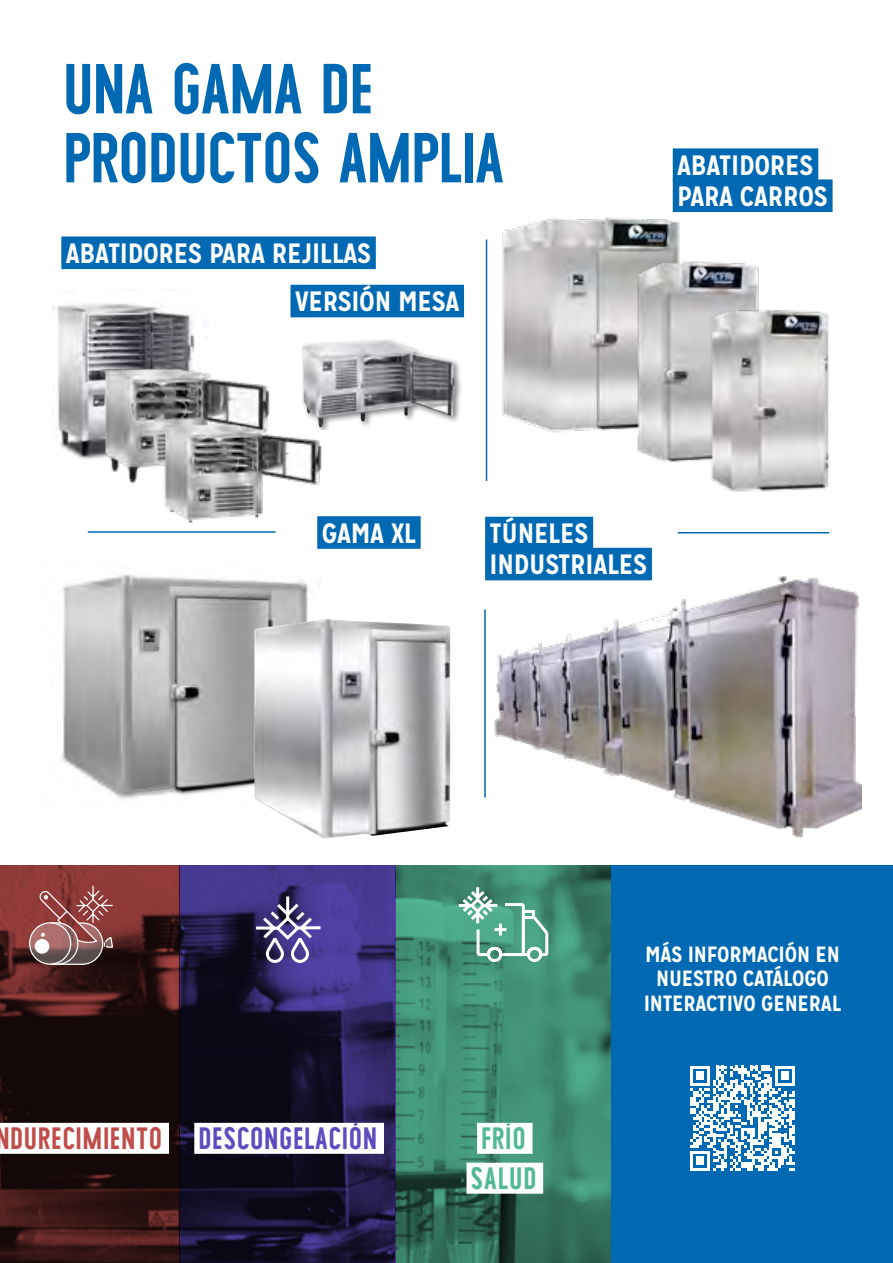
<style>
.page{position:relative;width:893px;height:1263px;background:#fff}
.page>*{position:absolute;margin:0;border:0;box-sizing:border-box;transform-origin:0 0}
.t1{font:700 70.8px/69px "Wask New";letter-spacing:.01em;color:#0069b4}
.t2{font:700 30.9px "Wask New";letter-spacing:.04em;color:#5d4cc0}
.t3{font:700 30.9px/39.9px "Wask New";letter-spacing:.05em;color:#54b896;text-align:center}
.t4{font:700 27.9px/31px "Mission Gothic";letter-spacing:-.01em;color:#fff}
.t5{font:700 22.05px/24.6px "Mission Gothic";letter-spacing:-.01em;color:#fff;text-align:center}
.s1{color:#bf4e4b}
</style>
<div class="page">
<svg style="left:396px;top:865px;width:215px;height:398px;background:#3c856c"></svg>
<svg style="left:180px;top:865px;width:216px;height:398px;background:#221b47"></svg>
<svg style="left:0;top:865px;width:180px;height:398px;background:#381616"></svg>
<div style="left:477px;top:1123px;width:56px;height:31px;background:#fff"></div>
<div style="left:466px;top:1163px;width:77px;height:31px;background:#fff"></div>
<div style="left:0;top:1123px;width:169px;height:31px;background:#fff"></div>
<div style="left:194px;top:1123px;width:190px;height:31px;background:#fff"></div>
<svg style="left:30px;top:923px;width:41px;height:41px"></svg>
<div style="left:29px;top:922px;width:42px;height:43px;border:1px solid #fff;border-radius:50%"></div>
<div style="left:35px;top:940px;width:14px;height:13px;background:#fff;border-radius:50%"></div>
<div style="left:35px;top:939px;width:14px;height:15px;border:1px solid #fff;border-radius:50%"></div>
<svg style="left:38px;top:885px;width:76px;height:80px;background:#955f5d"></svg>
<hr style="left:88px;top:531px;width:188px;height:2px;background:#0069b4">
<hr style="left:678px;top:532px;width:151px;height:1px;background:#0069b4">
<hr style="left:486px;top:239px;width:1px;height:242px;background:#0069b4">
<hr style="left:484px;top:609px;width:2px;height:189px;background:#0069b4">
<img style="left:502px;top:207px;width:188px;height:226px">
<div style="left:485px;top:517px;width:108px;height:32px;background:#0069b4"></div>
<div style="left:485px;top:548px;width:167px;height:32px;background:#0069b4"></div>
<div style="left:317px;top:516px;width:104px;height:33px;background:#0069b4"></div>
<div style="left:673px;top:148px;width:145px;height:33px;background:#0069b4"></div>
<div style="left:673px;top:179px;width:160px;height:33px;background:#0069b4"></div>
<svg style="left:456px;top:884px;width:94px;height:79px;background:#66a992"></svg>
<img style="left:494px;top:576px;width:367px;height:262px">
<img style="left:624px;top:253px;width:135px;height:209px">
<img style="left:702px;top:301px;width:128px;height:191px">
<img style="left:53px;top:303px;width:142px;height:157px">
<div style="left:61px;top:236px;width:315px;height:33px;background:#0069b4"></div>
<div style="left:290px;top:285px;width:174px;height:32px;background:#0069b4"></div>
<img style="left:99px;top:363px;width:171px;height:121px">
<img style="left:159px;top:418px;width:165px;height:114px">
<div style="left:299px;top:338px;width:163px;height:91px;background:#000;opacity:.5"></div>
<img style="left:302px;top:341px;width:84px;height:75px">
<img style="left:61px;top:574px;width:247px;height:225px">
<img style="left:254px;top:619px;width:196px;height:219px">
<div style="left:611px;top:865px;width:282px;height:398px;background:#0069b4"></div>
<svg style="left:690px;top:1065px;width:105px;height:105px"></svg>
<svg style="left:253px;top:893px;width:71px;height:71px;background:#5f5691"></svg>
<h1 class="t1" style="left:64px;top:51px;width:441px">UNA GAMA DE<br>PRODUCTOS AMPLIA</h1>
<p class="t4" style="left:295px;top:229px;width:166px;line-height:48.3px;text-indent:-229px">ABATIDORES PARA REJILLAS<br>VERSIÓN MESA</p>
<p class="t4" style="left:677px;top:150px;width:152px">ABATIDORES<br>PARA CARROS</p>
<p class="t4" style="left:322px;top:517px;width:96px">GAMA XL</p>
<p class="t4" style="left:490px;top:518px;width:159px">TÚNELES<br>INDUSTRIALES</p>
<p class="t2" style="left:-4px;top:1119px;width:383px"><span class="s1">NDURECIMIENTO</span> DESCONGELACIÓN</p>
<p class="t3" style="left:471px;top:1116px;width:67px">FRÍO<br>SALUD</p>
<p class="t5" style="left:644px;top:942px;width:199px">MÁS INFORMACIÓN EN<br>NUESTRO CATÁLOGO<br>INTERACTIVO GENERAL</p>
</div>
